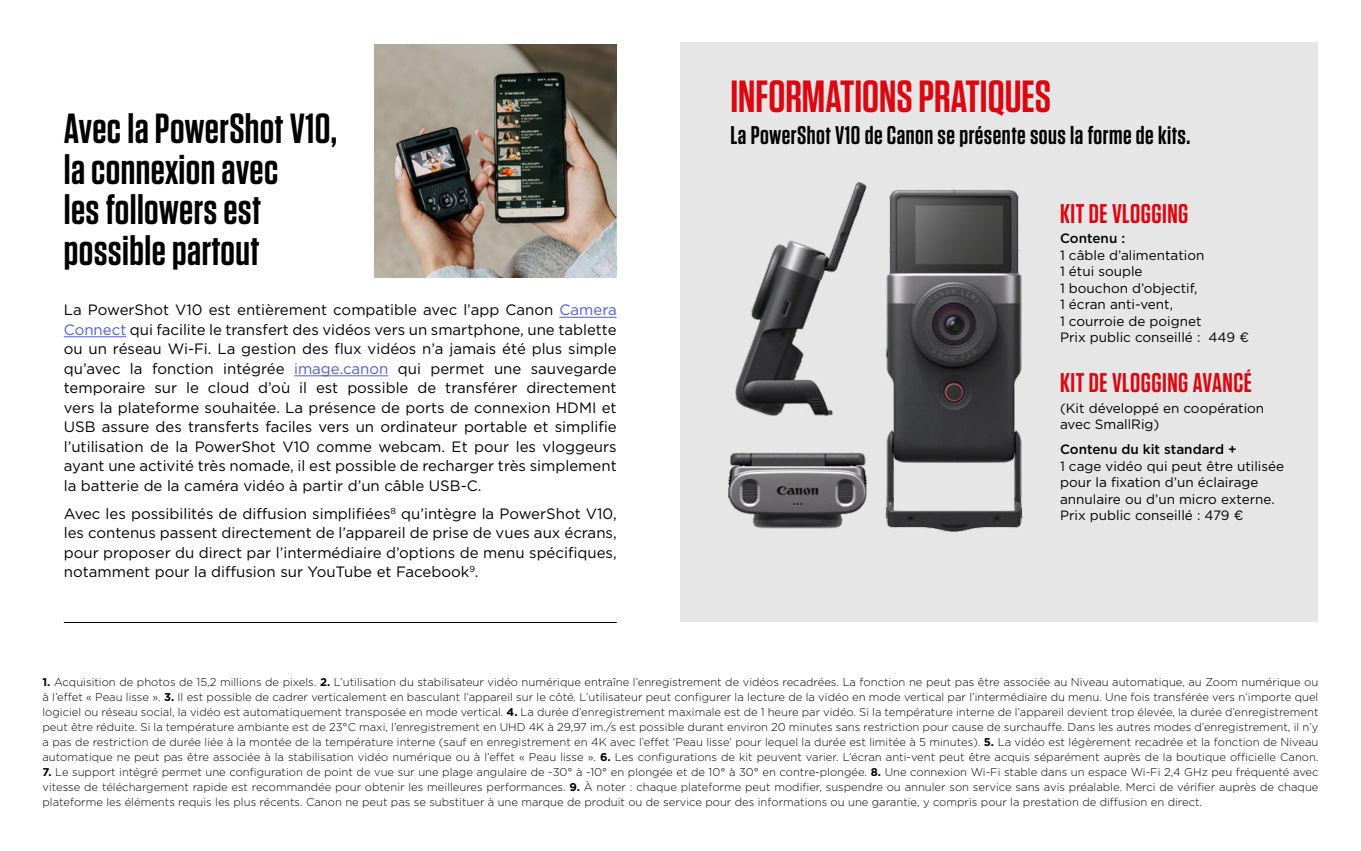
<style>
.page{position:relative;width:1361px;height:851px;background:#fff}
.page>*{position:absolute;margin:0;border:0;box-sizing:border-box;transform-origin:0 0}
.t1{font:600 45px "Tungsten";color:#db0812}
.t2{font:600 42px/40.5px "Tungsten";letter-spacing:.01em;color:#000}
.t3{font:600 27px "Tungsten";letter-spacing:.02em;color:#db0812}
.t4{font:600 25.5px "Tungsten";letter-spacing:.02em;color:#000}
.t5{font:15px/19.5px "Gotham";color:#000;text-align:justify}
.t6{font:13.5px/16.5px "Gotham";color:#000}
.t7{font:500 13.5px "Gotham";color:#000}
.t8{font:300 11.25px/15px "Gotham";color:#000;text-align:justify}
.s1{color:#4f5cd6}
.s2{font-weight:700}
</style>
<div class="page">
<div style="left:680px;top:43px;width:638px;height:579px;background:#e6e6e6"></div>
<img style="left:885px;top:189px;width:138px;height:343px">
<img style="left:735px;top:182px;width:132px;height:235px">
<img style="left:728px;top:452px;width:139px;height:77px">
<img style="left:374px;top:44px;width:243px;height:233px">
<hr style="left:559px;top:317px;width:58px;height:1px;background:#4f5cd6">
<hr style="left:64px;top:336px;width:62px;height:1px;background:#4f5cd6">
<hr style="left:294px;top:375px;width:94px;height:1px;background:#4f5cd6">
<hr style="left:64px;top:622px;width:553px;height:1px;background:#000">
<h2 class="t2" style="left:64px;top:109px;width:275px">Avec la PowerShot V10, la connexion avec<br>les followers est possible partout</h2>
<p class="t5" style="left:64px;top:300px;width:554px">La PowerShot V10 est entièrement compatible avec l’app Canon <span class="s1">Camera Connect</span> qui facilite le transfert des vidéos vers un smartphone, une tablette ou un réseau Wi-Fi. La gestion des flux vidéos n’a jamais été plus simple qu’avec la fonction intégrée <span class="s1">image.canon</span> qui permet une sauvegarde temporaire sur le cloud d’où il est possible de transférer directement vers la plateforme souhaitée. La présence de ports de connexion HDMI et USB assure des transferts faciles vers un ordinateur portable et simplifie l’utilisation de la PowerShot V10 comme webcam. Et pour les vloggeurs ayant une activité très nomade, il est possible de recharger très simplement la batterie de la caméra vidéo à partir d’un câble USB-C.</p>
<p class="t5" style="left:64px;top:503px;width:554px">Avec les possibilités de diffusion simplifiées<sup>8</sup> qu’intègre la PowerShot V10, les contenus passent directement de l’appareil de prise de vues aux écrans, pour proposer du direct par l’intermédiaire d’options de menu spécifiques, notamment pour la diffusion sur YouTube et Facebook<sup>9</sup>.</p>
<h1 class="t1" style="left:730px;top:73px;width:322px">INFORMATIONS PRATIQUES</h1>
<h3 class="t4" style="left:730px;top:121px;width:461px">La PowerShot V10 de Canon se présente sous la forme de kits.</h3>
<h3 class="t3" style="left:1060px;top:199px;width:130px">KIT DE VLOGGING</h3>
<p class="t7" style="left:1060px;top:230px;width:67px">Contenu :</p>
<p class="t6" style="left:1060px;top:246px;width:190px">1 câble d’alimentation<br>1 étui souple<br>1 bouchon d’objectif,<br>1 écran anti-vent,<br>1 courroie de poignet<br>Prix public conseillé : 449 €</p>
<h3 class="t3" style="left:1060px;top:368px;width:193px">KIT DE VLOGGING AVANCÉ</h3>
<p class="t6" style="left:1060px;top:399px;width:206px">(Kit développé en coopération avec SmallRig)</p>
<p class="t7" style="left:1060px;top:440px;width:178px">Contenu du kit standard +</p>
<p class="t6" style="left:1060px;top:457px;width:226px">1 cage vidéo qui peut être utilisée pour la fixation d’un éclairage annulaire ou d’un micro externe.<br>Prix public conseillé : 479 €</p>
<p class="t8" style="left:43px;top:673px;width:1277px"><span class="s2">1.</span> Acquisition de photos de 15,2 millions de pixels. <span class="s2">2.</span> L’utilisation du stabilisateur vidéo numérique entraîne l’enregistrement de vidéos recadrées. La fonction ne peut pas être associée au Niveau automatique, au Zoom numérique ou à l’effet « Peau lisse ». <span class="s2">3.</span> Il est possible de cadrer verticalement en basculant l’appareil sur le côté. L’utilisateur peut configurer la lecture de la vidéo en mode vertical par l’intermédiaire du menu. Une fois transférée vers n’importe quel logiciel ou réseau social, la vidéo est automatiquement transposée en mode vertical. <span class="s2">4.</span> La durée d’enregistrement maximale est de 1 heure par vidéo. Si la température interne de l’appareil devient trop élevée, la durée d’enregistrement peut être réduite. Si la température ambiante est de 23°C maxi, l’enregistrement en UHD 4K à 29,97 im./s est possible durant environ 20 minutes sans restriction pour cause de surchauffe. Dans les autres modes d’enregistrement, il n’y a pas de restriction de durée liée à la montée de la température interne (sauf en enregistrement en 4K avec l’effet ‘Peau lisse’ pour lequel la durée est limitée à 5 minutes). <span class="s2">5.</span> La vidéo est légèrement recadrée et la fonction de Niveau automatique ne peut pas être associée à la stabilisation vidéo numérique ou à l’effet « Peau lisse ». <span class="s2">6.</span> Les configurations de kit peuvent varier. L’écran anti-vent peut être acquis séparément auprès de la boutique officielle Canon.</p>
<p class="t8" style="left:43px;top:763px;width:1277px"><span class="s2">7.</span> Le support intégré permet une configuration de point de vue sur une plage angulaire de -30° à -10° en plongée et de 10° à 30° en contre-plongée. <span class="s2">8.</span> Une connexion Wi-Fi stable dans un espace Wi-Fi 2,4 GHz peu fréquenté avec vitesse de téléchargement rapide est recommandée pour obtenir les meilleures performances. <span class="s2">9.</span> À noter : chaque plateforme peut modifier, suspendre ou annuler son service sans avis préalable. Merci de vérifier auprès de chaque plateforme les éléments requis les plus récents. Canon ne peut pas se substituer à une marque de produit ou de service pour des informations ou une garantie, y compris pour la prestation de diffusion en direct.</p>
</div>
